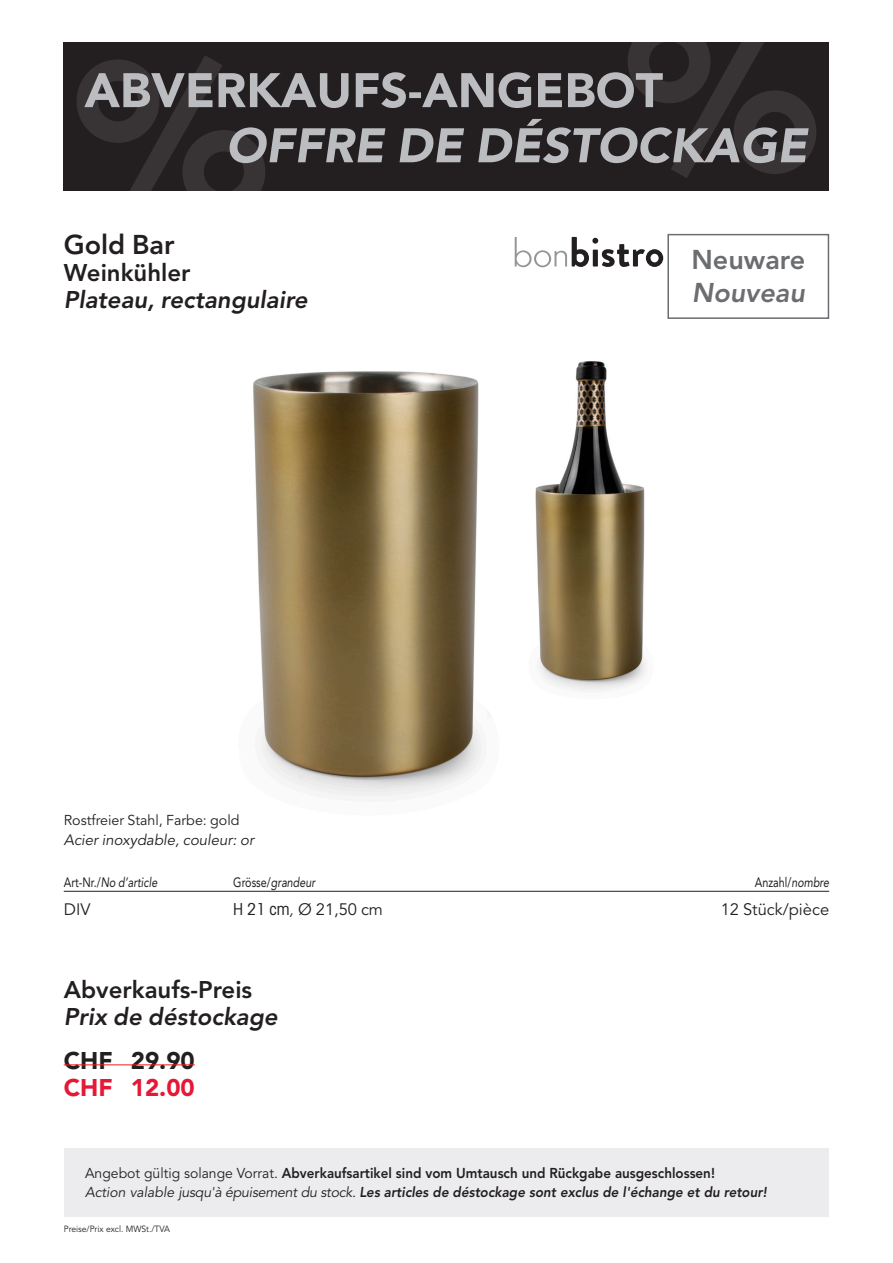
<style>
.page{position:relative;width:893px;height:1263px;background:#fff}
.page>*{position:absolute;margin:0;border:0;box-sizing:border-box;transform-origin:0 0}
.Abverkauf_Titel-klein{font:800 27px "Avenir LT Std";color:#231f20}
.Abverkauf_Produktname{font:800 27px "Avenir LT Std";color:#6c6d70}
.Abverkauf_Produktname-2{font:italic 800 27px "Avenir LT Std";color:#6c6d70}
.Abverkauf_Titel-klein-2{font:italic 800 24px "Avenir LT Std";color:#231f20}
.Abverkauf_Titel-klein-3{font:800 24px "Avenir LT Std";color:#231f20}
.Abverkauf_Titel-klein-4{font:900 24px "Avenir LT Std";color:#231f20}
.Abverkauf_Titel-klein-5{font:900 24px "Avenir LT Std";color:#e51836}
.Abverkauf_Produktbeschrieb{font:16.5px "Avenir LT Std";color:#231f20}
.t1{font:italic 15px "Avenir LT Std";color:#231f20}
.t2{font:800 14.25px/19.5px "Avenir LT Std";color:#231f20;scale:.94 1}
.t3{font:14.25px "Avenir LT Std";color:#231f20}
.Abverkauf_Tabellenkopf{font:italic 13.5px "Avenir LT Std";color:#231f20;scale:.8 1}
.Abverkauf_Tabellenkopf-2{font:13.5px "Avenir LT Std";color:#231f20;scale:.8 1}
.t4{font:9px "Avenir LT Std";color:#231f20;scale:.95 1}
.s1{font-style:normal}
.s2{font-style:italic}
.s3{font-family:"Avant Garde";font-stretch:condensed}
.s4{font-weight:400}
.s5{font-weight:400;font-style:italic}
</style>
<div class="page">
<div style="left:64px;top:43px;width:765px;height:148px;background:#231f20"></div>
<svg style="left:77px;top:42px;width:739px;height:149px"></svg>
<div style="left:64px;top:1148px;width:765px;height:68px;background:#ececee"></div>
<hr style="left:64px;top:1064px;width:131px;height:1px;background:#ee1d23">
<div style="left:667px;top:234px;width:162px;height:85px;border:2px solid #6c6d70"></div>
<img style="left:253px;top:371px;width:229px;height:426px">
<svg style="left:515px;top:237px;width:148px;height:30px"></svg>
<hr style="left:64px;top:891px;width:765px;height:1px;background:#231f20">
<img style="left:535px;top:361px;width:111px;height:330px">
<p class="Abverkauf_Titel-klein" style="left:64px;top:229px;width:112px">Gold Bar</p>
<p class="Abverkauf_Titel-klein-3" style="left:64px;top:259px;width:128px">Weinkühler</p>
<p class="Abverkauf_Titel-klein-2" style="left:64px;top:286px;width:245px">Plateau, rectangulaire</p>
<p class="Abverkauf_Produktname" style="left:691px;top:243px;width:115px">Neuware</p>
<p class="Abverkauf_Produktname-2" style="left:692px;top:276px;width:114px">Nouveau</p>
<p class="t3" style="left:64px;top:812px;width:177px">Rostfreier Stahl, Farbe: gold</p>
<p class="t1" style="left:64px;top:831px;width:192px">Acier inoxydable, couleur: or</p>
<p class="Abverkauf_Tabellenkopf" style="left:64px;top:874px;width:118px"><span class="s1">Art-Nr./</span>No d’article</p>
<p class="Abverkauf_Tabellenkopf" style="left:233px;top:874px;width:104px"><span class="s1">Grösse/</span>grandeur</p>
<p class="Abverkauf_Tabellenkopf-2" style="left:755px;top:874px;width:95px">Anzahl/<span class="s2">nombre</span></p>
<p class="Abverkauf_Produktbeschrieb" style="left:64px;top:899px;width:28px">DIV</p>
<p class="Abverkauf_Produktbeschrieb" style="left:233px;top:899px;width:151px"><span class="s3">H 21 cm,</span> Ø 21,50 cm</p>
<p class="Abverkauf_Produktbeschrieb" style="left:721px;top:899px;width:110px">12 Stück/pièce</p>
<p class="Abverkauf_Titel-klein-3" style="left:64px;top:976px;width:190px">Abverkaufs-Preis</p>
<p class="Abverkauf_Titel-klein-2" style="left:64px;top:1003px;width:215px">Prix de déstockage</p>
<p class="Abverkauf_Titel-klein-4" style="left:64px;top:1046px;width:132px">CHF 29.90</p>
<p class="Abverkauf_Titel-klein-5" style="left:64px;top:1073px;width:132px">CHF 12.00</p>
<p class="t2" style="left:85px;top:1163px;width:727px"><span class="s4">Angebot gültig solange Vorrat.</span> Abverkaufsartikel sind vom Umtausch und Rückgabe ausgeschlossen!<br><span class="s5">Action valable jusqu'à épuisement du stock.</span> <span class="s2">Les articles de déstockage sont exclus de l'échange et du retour!</span></p>
<p class="t4" style="left:64px;top:1223px;width:113px">Preise/Prix excl. MWSt./TVA</p>
</div>
